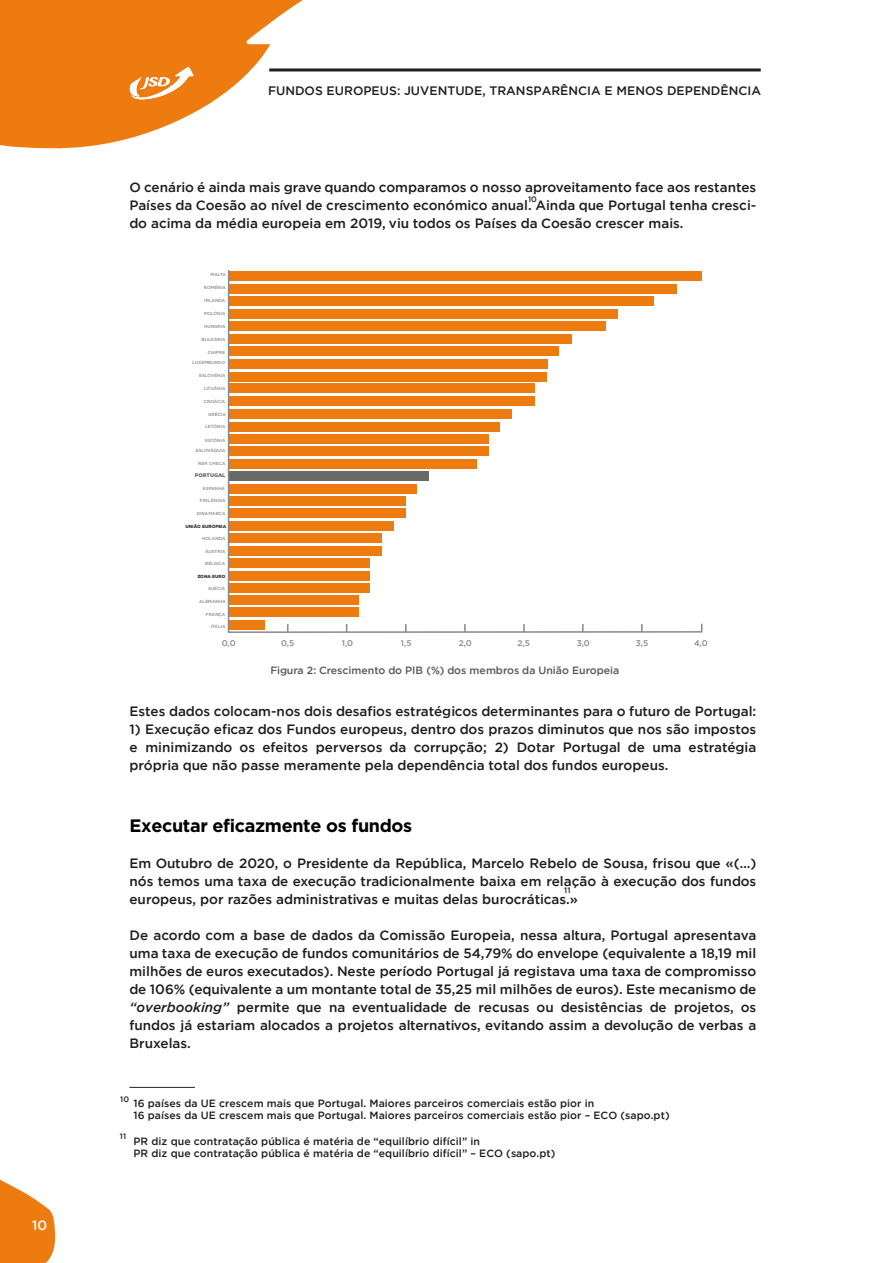
<style>
.page{position:relative;width:893px;height:1263px;background:#fff}
.page>*{position:absolute;margin:0;border:0;box-sizing:border-box;transform-origin:0 0}
.t1{font:700 18px "Gotham";letter-spacing:-.02em;color:#000}
.t2{font:500 13.5px/18px "i Ciel Gotham";color:#1d1d1b;text-align:justify}
.t3{font:500 13.5px "i Ciel Gotham";color:#fff}
.t4{font:500 12.3px "i Ciel Gotham";color:#1e1e1c}
.t5{font:500 10.5px/12.6px "i Ciel Gotham";letter-spacing:.005em;color:#1e1e1c}
.t6{font:500 10.5px "i Ciel Gotham";color:#575756}
.t7{font:500 8.25px "i Ciel Gotham";color:#878988}
.t8{font:500 7.95px "i Ciel Gotham";color:#1e1e1c}
.t9{font:900 5.25px "Gotham";color:#696968}
.t10{font:900 4.5px "Gotham";color:#353535}
.t11{font:500 4.35px "i Ciel Gotham";color:#888988}
.s1{font-family:"Gotham";font-style:italic}
</style>
<div class="page">
<svg style="left:0;top:1180px;width:56px;height:83px"></svg>
<svg style="left:0;top:0;width:342px;height:149px;fill:#ee7b0f"></svg>
<svg style="left:127px;top:67px;width:67px;height:34px"></svg>
<svg style="left:227px;top:270px;width:476px;height:363px"></svg>
<svg style="left:405px;top:624px;width:2px;height:8px"></svg>
<svg style="left:464px;top:624px;width:2px;height:8px"></svg>
<svg style="left:523px;top:624px;width:2px;height:8px"></svg>
<svg style="left:582px;top:624px;width:2px;height:8px"></svg>
<svg style="left:641px;top:624px;width:2px;height:8px"></svg>
<hr style="left:129px;top:1087px;width:66px;height:1px;background:#1e1e1c">
<hr style="left:269px;top:68px;width:492px;height:3px;background:#1e1e1c">
<p class="t3" style="left:32px;top:1215px;width:17px">10</p>
<p class="t4" style="left:268px;top:82px;width:495px">FUNDOS EUROPEUS: JUVENTUDE, TRANSPARÊNCIA E MENOS DEPENDÊNCIA</p>
<p class="t2" style="left:129px;top:177px;width:628px">O cenário é ainda mais grave quando comparamos o nosso aproveitamento face aos restantes Países da Coesão ao nível de crescimento económico anual. Ainda que Portugal tenha cresci&shy;do acima da média europeia em 2019, viu todos os Países da Coesão crescer mais.</p>
<p class="t8" style="left:528px;top:194px;width:10px">10</p>
<p class="t11" style="left:211px;top:271px;width:17px">MALTA</p>
<p class="t11" style="left:204px;top:284px;width:23px">ROMÉNIA</p>
<p class="t11" style="left:204px;top:297px;width:22px">IRLANDA</p>
<p class="t11" style="left:204px;top:310px;width:23px">POLÓNIA</p>
<p class="t11" style="left:204px;top:323px;width:23px">HUNGRIA</p>
<p class="t11" style="left:202px;top:336px;width:25px">BULGÁRIA</p>
<p class="t11" style="left:208px;top:349px;width:19px">CHIPRE</p>
<p class="t11" style="left:192px;top:359px;width:34px">LUXEMBURGO</p>
<p class="t11" style="left:199px;top:372px;width:28px">ESLOVÉNIA</p>
<p class="t11" style="left:204px;top:385px;width:23px">LITUÂNIA</p>
<p class="t11" style="left:204px;top:398px;width:23px">CROÁCIA</p>
<p class="t11" style="left:208px;top:411px;width:19px">GRÉCIA</p>
<p class="t11" style="left:205px;top:424px;width:22px">LETÓNIA</p>
<p class="t11" style="left:205px;top:437px;width:22px">ESTÓNIA</p>
<p class="t11" style="left:196px;top:447px;width:31px">ESLOVÁQUIA</p>
<p class="t11" style="left:198px;top:460px;width:29px">REP. CHECA</p>
<p class="t9" style="left:195px;top:472px;width:32px">PORTUGAL</p>
<p class="t11" style="left:203px;top:485px;width:24px">ESPANHA</p>
<p class="t11" style="left:200px;top:498px;width:27px">FINLÂNDIA</p>
<p class="t11" style="left:197px;top:510px;width:30px">DINAMARCA</p>
<p class="t11" style="left:202px;top:535px;width:25px">HOLANDA</p>
<p class="t11" style="left:205px;top:548px;width:22px">ÁUSTRIA</p>
<p class="t11" style="left:205px;top:560px;width:22px">BÉLGICA</p>
<p class="t11" style="left:208px;top:585px;width:19px">SUÉCIA</p>
<p class="t11" style="left:199px;top:598px;width:28px">ALEMANHA</p>
<p class="t11" style="left:206px;top:611px;width:21px">FRANÇA</p>
<p class="t11" style="left:211px;top:623px;width:16px">ITÁLIA</p>
<p class="t7" style="left:222px;top:636px;width:15px">0,0</p>
<p class="t7" style="left:281px;top:636px;width:15px">0,5</p>
<p class="t7" style="left:342px;top:636px;width:13px">1,0</p>
<p class="t7" style="left:401px;top:636px;width:12px">1,5</p>
<p class="t7" style="left:459px;top:636px;width:15px">2,0</p>
<p class="t7" style="left:518px;top:636px;width:14px">2,5</p>
<p class="t7" style="left:577px;top:636px;width:15px">3,0</p>
<p class="t7" style="left:636px;top:636px;width:14px">3,5</p>
<p class="t7" style="left:694px;top:636px;width:15px">4,0</p>
<p class="t10" style="left:185px;top:523px;width:42px">UNIÃO EUROPEIA</p>
<p class="t10" style="left:197px;top:574px;width:30px">ZONA EURO</p>
<p class="t6" style="left:270px;top:662px;width:350px">Figura 2: Crescimento do PIB (%) dos membros da União Europeia</p>
<p class="t2" style="left:129px;top:702px;width:628px">Estes dados colocam-nos dois desafios estratégicos determinantes para o futuro de Portugal:</p>
<p class="t2" style="left:129px;top:720px;width:628px">1) Execução eficaz dos Fundos europeus, dentro dos prazos diminutos que nos são impostos e minimizando os efeitos perversos da corrupção; 2) Dotar Portugal de uma estratégia própria que não passe meramente pela dependência total dos fundos europeus.</p>
<h1 class="t1" style="left:129px;top:815px;width:284px">Executar eficazmente os fundos</h1>
<p class="t2" style="left:129px;top:853px;width:628px">Em Outubro de 2020, o Presidente da República, Marcelo Rebelo de Sousa, frisou que «(…) nós temos uma taxa de execução tradicionalmente baixa em relação à execução dos fundos europeus, por razões administrativas e muitas delas burocráticas.»</p>
<p class="t2" style="left:129px;top:925px;width:628px">De acordo com a base de dados da Comissão Europeia, nessa altura, Portugal apresentava uma taxa de execução de fundos comunitários de 54,79% do envelope (equivalente a 18,19 mil milhões de euros executados). Neste período Portugal já registava uma taxa de compromisso de 106% (equivalente a um montante total de 35,25 mil milhões de euros). Este mecanismo de <span class="s1">“overbooking”</span> permite que na eventualidade de recusas ou desistências de projetos, os fundos já estariam alocados a projetos alternativos, evitando assim a devolução de verbas a Bruxelas.</p>
<p class="t8" style="left:564px;top:884px;width:8px">11</p>
<p class="t8" style="left:120px;top:1093px;width:10px">10</p>
<p class="t8" style="left:120px;top:1130px;width:8px">11</p>
<p class="t5" style="left:134px;top:1096px;width:538px">16 países da UE crescem mais que Portugal. Maiores parceiros comerciais estão pior in<br>16 países da UE crescem mais que Portugal. Maiores parceiros comerciais estão pior – ECO (sapo.pt)</p>
<p class="t5" style="left:134px;top:1134px;width:423px">PR diz que contratação pública é matéria de “equilíbrio difícil” in<br>PR diz que contratação pública é matéria de “equilíbrio difícil” – ECO (sapo.pt)</p>
</div>
